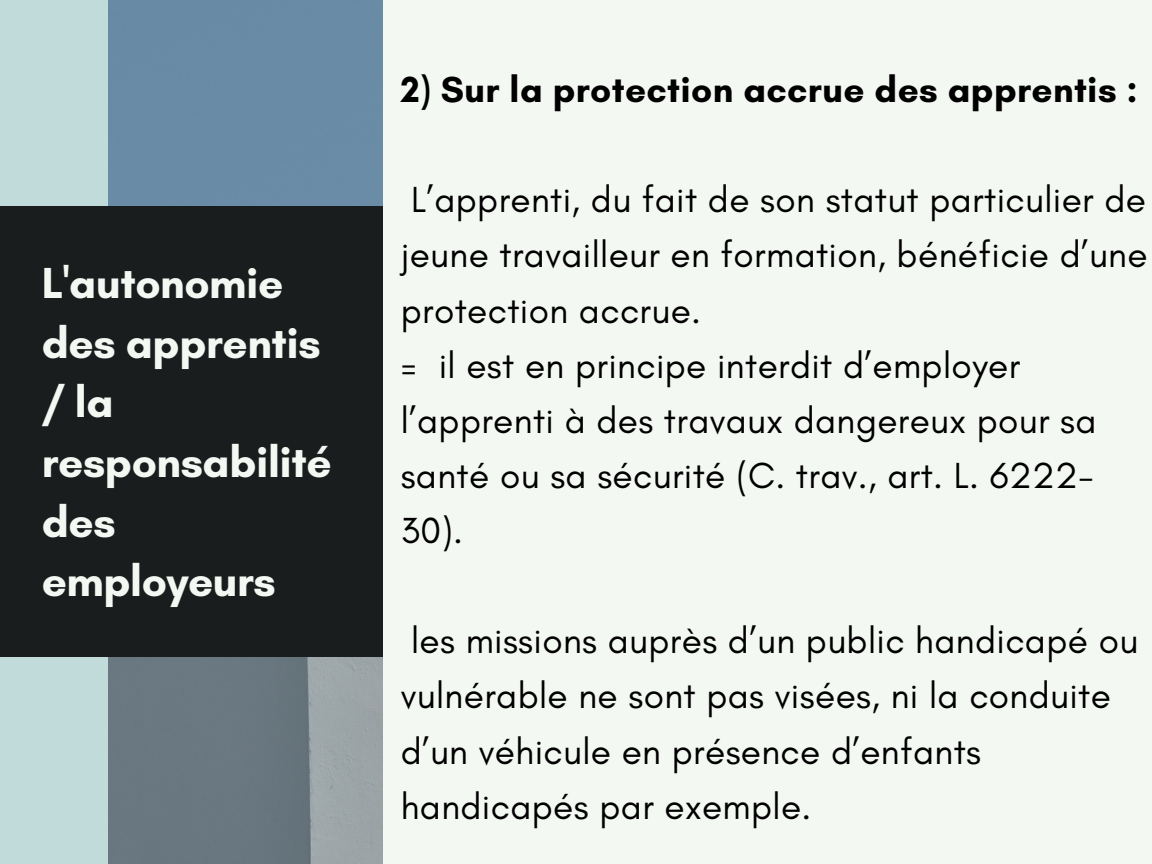
<style>
.page{position:relative;width:1152px;height:864px;background:#f4f8f3}
.page>*{position:absolute;margin:0;border:0;box-sizing:border-box;transform-origin:0 0}
.t1{font:700 44.25px/59.7px "Glacial Indifference";letter-spacing:-.01em;color:#f4f8f3}
.t2{font:36.9px/55.2px "Glacial Indifference";letter-spacing:.01em;color:#000}
.t3{font:700 36.9px "Glacial Indifference";letter-spacing:.01em;color:#000}
</style>
<div class="page">
<img style="left:108px;top:0;width:274px;height:864px">
<div style="left:0;top:0;width:108px;height:864px;background:#c1dbda"></div>
<div style="left:0;top:207px;width:383px;height:450px;background:#1a1d1d"></div>
<p class="t1" style="left:42px;top:253px;width:291px">L'autonomie des apprentis / la responsabilité des employeurs</p>
<p class="t3" style="left:401px;top:67px;width:739px">2) Sur la protection accrue des apprentis :</p>
<p class="t2" style="left:401px;top:172px;width:748px">L’apprenti, du fait de son statut particulier de jeune travailleur en formation, bénéficie d’une protection accrue.<br>= il est en principe interdit d’employer l’apprenti à des travaux dangereux pour sa santé ou sa sécurité (C. trav., art. L. 6222- 30).</p>
<p class="t2" style="left:401px;top:613px;width:739px">les missions auprès d’un public handicapé ou vulnérable ne sont pas visées, ni la conduite d’un véhicule en présence d’enfants handicapés par exemple.</p>
</div>
